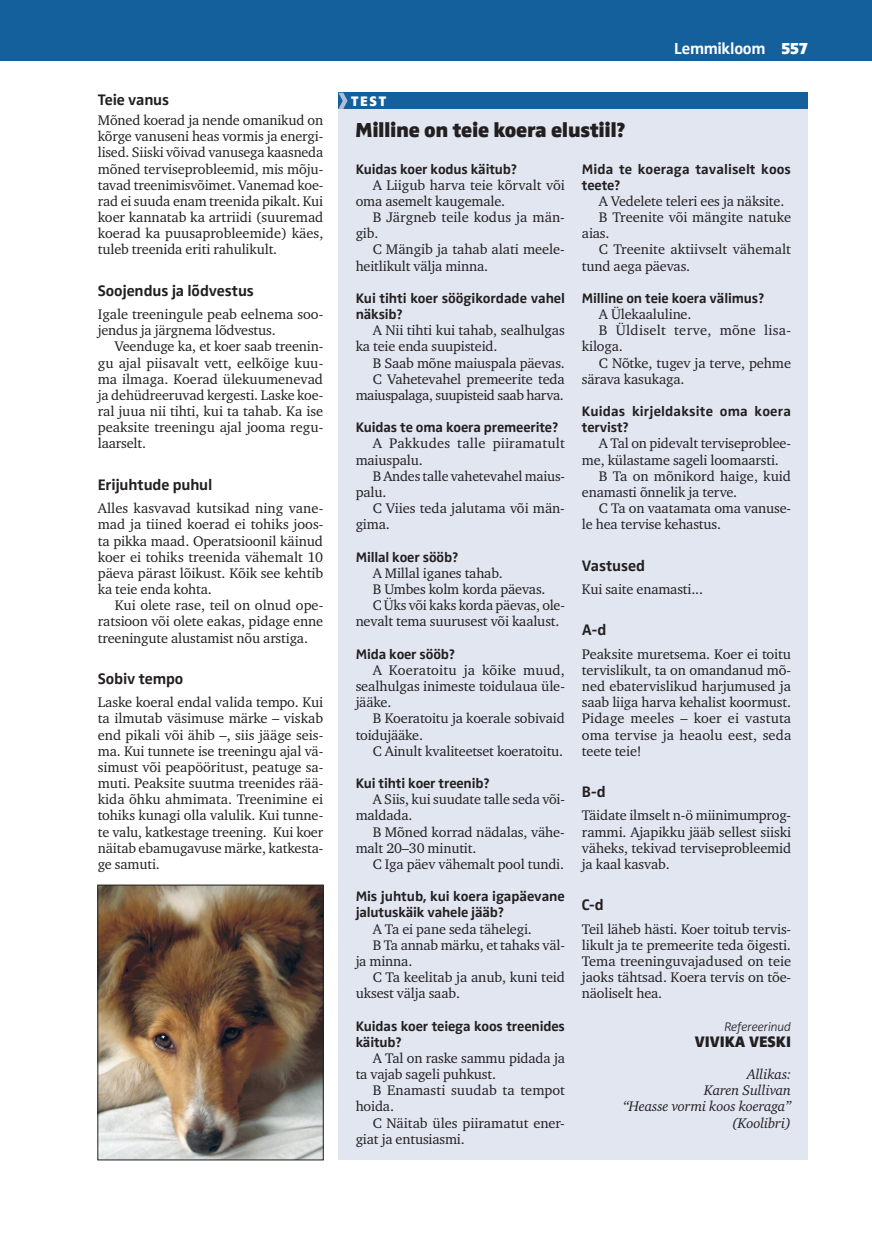
<style>
.page{position:relative;width:872px;height:1234px;background:#fff}
.page>*{position:absolute;margin:0;border:0;box-sizing:border-box;transform-origin:0 0}
.t1{font:900 21px "Zwo Pro";letter-spacing:-.015em;color:#231f20}
.t2{font:700 16.5px "Zwo Pro";letter-spacing:-.02em;color:#fff}
.t3{font:700 15.75px "Zwo Pro";letter-spacing:-.01em;color:#231f20}
.t4{font:900 15.75px "Zwo Pro";color:#231f20}
.t5{font:14.25px/16.2px "Charter ITC";letter-spacing:-.01em;color:#231f20}
.t6{font:700 14.25px/16.2px "Zwo Pro";letter-spacing:-.01em;color:#231f20}
.t7{font:italic 14.25px/16.2px "Charter ITC";letter-spacing:-.01em;color:#231f20;text-align:right}
.t8{font:14.25px/16.2px "Charter ITC";letter-spacing:.015em;color:#231f20}
.t9{font:700 14.25px/16.2px "Zwo Pro";letter-spacing:.01em;color:#231f20}
.t10{font:14.25px "Charter ITC";letter-spacing:.02em;color:#231f20}
.t11{font:900 14.25px "Zwo Pro";color:#fff}
.t12{font:italic 300 12.75px "Zwo Pro";letter-spacing:-.01em;color:#231f20}
.s1{font-weight:900}
</style>
<div class="page">
<div style="left:0;top:0;width:872px;height:60px;background:#14609c"></div>
<div style="left:339px;top:109px;width:469px;height:1050px;background:#e1e6f1"></div>
<div style="left:338px;top:93px;width:470px;height:16px;background:#14609c"></div>
<svg style="left:338px;top:93px;width:9px;height:16px"></svg>
<img style="left:100px;top:886px;width:221px;height:271px">
<div style="left:98px;top:884px;width:225px;height:275px;border:1px solid #231f20"></div>
<p class="t3" style="left:98px;top:90px;width:73px">Teie vanus</p>
<p class="t5" style="left:98px;top:112px;width:227px;text-align:justify">Mõned koerad ja nende omanikud on kõrge vanuseni heas vormis ja energi&shy;lised. Siiski võivad vanusega kaasneda mõned terviseprobleemid, mis mõju&shy;tavad treenimisvõimet. Vanemad koe&shy;rad ei suuda enam treenida pikalt. Kui koer kannatab ka artriidi (suuremad koerad ka puusaprobleemide) käes, tuleb treenida eriti rahulikult.</p>
<p class="t3" style="left:98px;top:281px;width:158px">Soojendus ja lõdvestus</p>
<p class="t5" style="left:98px;top:306px;width:227px">Igale treeningule peab eelnema soo&shy;jendus ja järgnema lõdvestus.</p>
<p class="t5" style="left:98px;top:338px;width:227px;text-align:justify;text-indent:17px">Veenduge ka, et koer saab treenin&shy;gu ajal piisavalt vett, eelkõige kuu&shy;ma ilmaga. Koerad ülekuumenevad ja dehüdreeruvad kergesti. Laske koe&shy;ral juua nii tihti, kui ta tahab. Ka ise peaksite treeningu ajal jooma regu&shy;laarselt.</p>
<p class="t3" style="left:98px;top:475px;width:116px">Erijuhtude puhul</p>
<p class="t5" style="left:98px;top:500px;width:227px;text-align:justify">Alles kasvavad kutsikad ning vane&shy;mad ja tiined koerad ei tohiks joos&shy;ta pikka maad. Operatsioonil käinud koer ei tohiks treenida vähemalt 10 päeva pärast lõikust. Kõik see kehtib ka teie enda kohta.</p>
<p class="t5" style="left:98px;top:597px;width:227px;text-align:justify;text-indent:17px">Kui olete rase, teil on olnud ope&shy;ratsioon või olete eakas, pidage enne treeningute alustamist nõu arstiga.</p>
<p class="t3" style="left:98px;top:669px;width:87px">Sobiv tempo</p>
<p class="t5" style="left:98px;top:694px;width:227px;text-align:justify">Laske koeral endal valida tempo. Kui ta ilmutab väsimuse märke – viskab end pikali või ähib –, siis jääge seis&shy;ma. Kui tunnete ise treeningu ajal vä&shy;simust või peapööritust, peatuge sa&shy;muti. Peaksite suutma treenides rää&shy;kida õhku ahmimata. Treenimine ei tohiks kunagi olla valulik. Kui tunne&shy;te valu, katkestage treening. Kui koer näitab ebamugavuse märke, katkesta&shy;ge samuti.</p>
<p class="t11" style="left:351px;top:92px;width:36px">TEST</p>
<h1 class="t1" style="left:355px;top:117px;width:272px">Milline on teie koera elustiil?</h1>
<p class="t2" style="left:674px;top:39px;width:135px">Lemmikloom <span class="s1">557</span></p>
<p class="t6" style="left:356px;top:161px;width:163px">Kuidas koer kodus käitub?</p>
<p class="t5" style="left:356px;top:177px;width:211px;text-indent:17px">A Liigub harva teie kõrvalt või oma asemelt kaugemale.</p>
<p class="t5" style="left:356px;top:209px;width:211px;text-indent:17px">B Järgneb teile kodus ja män&shy;gib.</p>
<p class="t5" style="left:356px;top:241px;width:211px;text-indent:17px">C Mängib ja tahab alati meele&shy;heitlikult välja minna.</p>
<p class="t6" style="left:356px;top:290px;width:211px">Kui tihti koer söögikordade vahel näksib?</p>
<p class="t5" style="left:356px;top:322px;width:211px;text-indent:17px">A Nii tihti kui tahab, sealhulgas ka teie enda suupisteid.</p>
<p class="t5" style="left:356px;top:354px;width:211px;text-align:right">B Saab mõne maiuspala päevas.<br>C Vahetevahel premeerite teda maiuspalaga, suupisteid saab harva.</p>
<p class="t6" style="left:356px;top:419px;width:204px">Kuidas te oma koera premeerite?</p>
<p class="t8" style="left:356px;top:435px;width:211px;text-indent:17px">A Pakkudes talle piiramatult maiuspalu.</p>
<p class="t5" style="left:356px;top:467px;width:211px;text-indent:17px">B Andes talle vahetevahel maius&shy;palu.</p>
<p class="t5" style="left:356px;top:500px;width:211px;text-indent:17px">C Viies teda jalutama või män&shy;gima.</p>
<p class="t6" style="left:356px;top:549px;width:104px">Millal koer sööb?</p>
<p class="t5" style="left:373px;top:564px;width:132px">A Millal iganes tahab.</p>
<p class="t5" style="left:373px;top:581px;width:174px">B Umbes kolm korda päevas.</p>
<p class="t5" style="left:373px;top:597px;width:194px">C Üks või kaks korda päevas, ole-</p>
<p class="t5" style="left:356px;top:613px;width:205px">nevalt tema suurusest või kaalust.</p>
<p class="t6" style="left:356px;top:646px;width:101px">Mida koer sööb?</p>
<p class="t5" style="left:356px;top:661px;width:211px;text-align:justify;text-indent:17px">A Koeratoitu ja kõike muud, sealhulgas inimeste toidulaua üle&shy;jääke.</p>
<p class="t5" style="left:356px;top:710px;width:211px;text-indent:17px">B Koeratoitu ja koerale sobivaid toidujääke.</p>
<p class="t5" style="left:373px;top:742px;width:192px">C Ainult kvaliteetset koeratoitu.</p>
<p class="t6" style="left:356px;top:775px;width:136px">Kui tihti koer treenib?</p>
<p class="t5" style="left:356px;top:791px;width:211px;text-indent:17px">A Siis, kui suudate talle seda või&shy;maldada.</p>
<p class="t5" style="left:356px;top:823px;width:211px;text-indent:17px">B Mõned korrad nädalas, vähe&shy;malt 20–30 minutit.</p>
<p class="t5" style="left:373px;top:855px;width:193px">C Iga päev vähemalt pool tundi.</p>
<p class="t6" style="left:356px;top:888px;width:211px">Mis juhtub, kui koera igapäevane jalutuskäik vahele jääb?</p>
<p class="t5" style="left:373px;top:920px;width:161px">A Ta ei pane seda tähelegi.</p>
<p class="t5" style="left:373px;top:936px;width:194px">B Ta annab märku, et tahaks väl-</p>
<p class="t5" style="left:356px;top:952px;width:58px">ja minna.</p>
<p class="t5" style="left:373px;top:968px;width:194px">C Ta keelitab ja anub, kuni teid</p>
<p class="t5" style="left:356px;top:985px;width:106px">uksest välja saab.</p>
<p class="t6" style="left:356px;top:1017px;width:211px">Kuidas koer teiega koos treenides käitub?</p>
<p class="t5" style="left:356px;top:1049px;width:211px;text-indent:17px">A Tal on raske sammu pidada ja ta vajab sageli puhkust.</p>
<p class="t5" style="left:356px;top:1081px;width:211px;text-indent:17px">B Enamasti suudab ta tempot hoida.</p>
<p class="t5" style="left:356px;top:1114px;width:211px;text-indent:17px">C Näitab üles piiramatut ener&shy;giat ja entusiasmi.</p>
<p class="t6" style="left:582px;top:161px;width:211px">Mida te koeraga tavaliselt koos teete?</p>
<p class="t5" style="left:599px;top:193px;width:187px">A Vedelete teleri ees ja näksite.</p>
<p class="t5" style="left:599px;top:209px;width:194px">B Treenite või mängite natuke</p>
<p class="t5" style="left:582px;top:225px;width:29px">aias.</p>
<p class="t5" style="left:599px;top:241px;width:193px">C Treenite aktiivselt vähemalt</p>
<p class="t5" style="left:582px;top:257px;width:110px">tund aega päevas.</p>
<p class="t6" style="left:582px;top:290px;width:184px">Milline on teie koera välimus?</p>
<p class="t5" style="left:599px;top:306px;width:94px">A Ülekaaluline.</p>
<p class="t10" style="left:599px;top:321px;width:194px">B Üldiselt terve, mõne lisa-</p>
<p class="t5" style="left:582px;top:338px;width:42px">kiloga.</p>
<p class="t5" style="left:599px;top:354px;width:194px">C Nõtke, tugev ja terve, pehme</p>
<p class="t5" style="left:582px;top:371px;width:104px">särava kasukaga.</p>
<p class="t9" style="left:582px;top:403px;width:210px">Kuidas kirjeldaksite oma koera tervist?</p>
<p class="t5" style="left:599px;top:435px;width:194px">A Tal on pidevalt terviseproblee-</p>
<p class="t5" style="left:582px;top:451px;width:198px">me, külastame sageli loomaarsti.</p>
<p class="t5" style="left:599px;top:467px;width:194px">B Ta on mõnikord haige, kuid</p>
<p class="t5" style="left:582px;top:484px;width:157px">enamasti õnnelik ja terve.</p>
<p class="t5" style="left:599px;top:500px;width:194px">C Ta on vaatamata oma vanuse-</p>
<p class="t5" style="left:582px;top:516px;width:141px">le hea tervise kehastus.</p>
<p class="t3" style="left:582px;top:556px;width:65px">Vastused</p>
<p class="t5" style="left:582px;top:581px;width:123px">Kui saite enamasti...</p>
<p class="t3" style="left:582px;top:620px;width:26px">A-d</p>
<p class="t5" style="left:582px;top:645px;width:211px;text-align:justify">Peaksite muretsema. Koer ei toitu tervislikult, ta on omandanud mõ&shy;ned ebatervislikud harjumused ja saab liiga harva kehalist koormust.<br>Pidage meeles – koer ei vastuta oma tervise ja heaolu eest, seda teete teie!</p>
<p class="t3" style="left:582px;top:782px;width:25px">B-d</p>
<p class="t5" style="left:582px;top:807px;width:211px;text-align:justify">Täidate ilmselt n-ö miinimumprog&shy;rammi. Ajapikku jääb sellest siiski väheks, tekivad terviseprobleemid ja kaal kasvab.</p>
<p class="t3" style="left:582px;top:895px;width:23px">C-d</p>
<p class="t5" style="left:582px;top:920px;width:211px;text-align:justify">Teil läheb hästi. Koer toitub tervis&shy;likult ja te premeerite teda õigesti.<br>Tema treeninguvajadused on teie jaoks tähtsad. Koera tervis on tõe&shy;näoliselt hea.</p>
<p class="t12" style="left:724px;top:1018px;width:68px">Refereerinud</p>
<p class="t4" style="left:694px;top:1031px;width:98px">VIVIKA VESKI</p>
<p class="t7" style="left:623px;top:1065px;width:169px">Allikas:<br>Karen Sullivan<br>“Heasse vormi koos koeraga” (Koolibri)</p>
</div>
